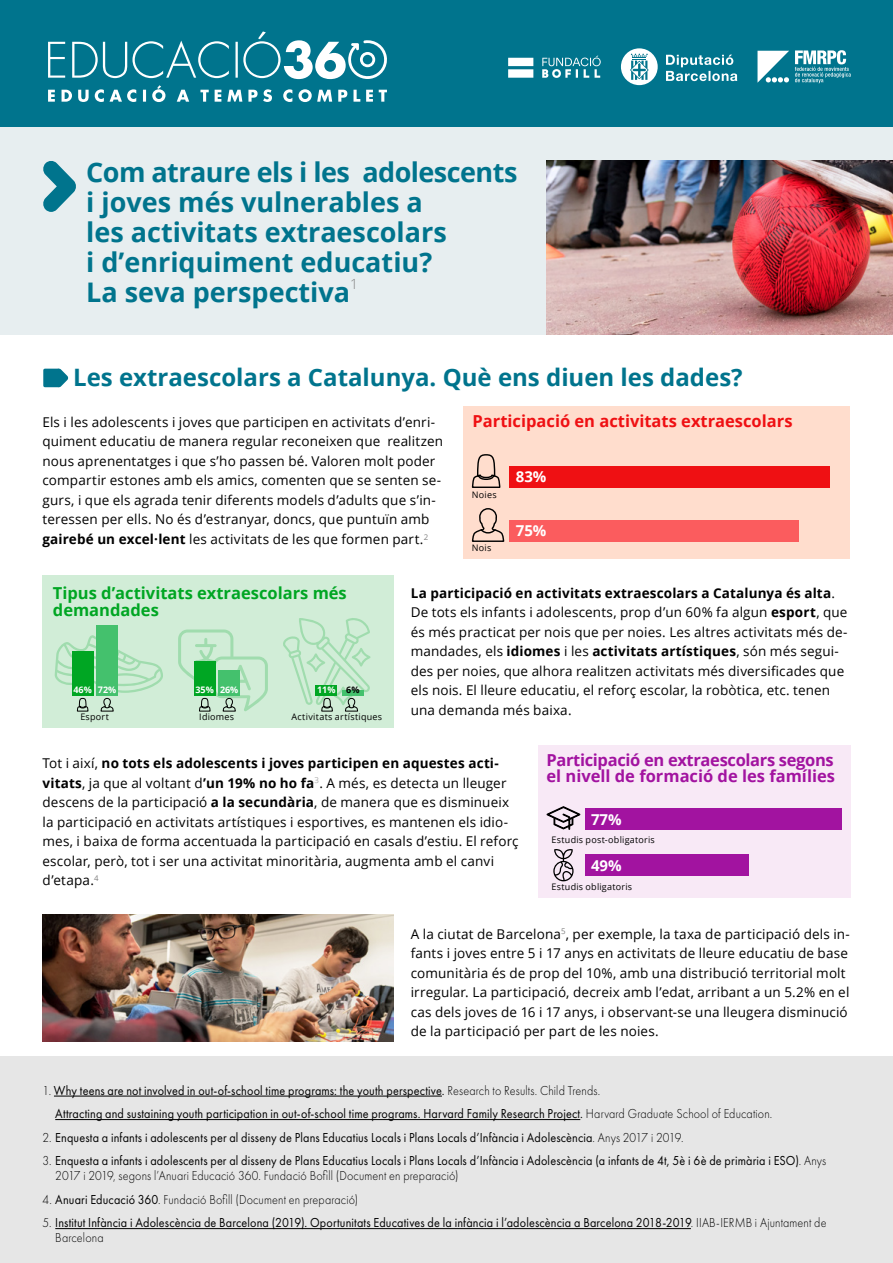
<style>
.page{position:relative;width:893px;height:1263px;background:#fff}
.page>*{position:absolute;margin:0;border:0;box-sizing:border-box;transform-origin:0 0}
.t1{font:700 27px/30px "Open Sans";color:#00748d}
.t2{font:700 24px "Open Sans";color:#00748d}
.t3{font:700 16.5px/16.5px "Open Sans";letter-spacing:-.02em;color:#a213a0}
.t4{font:700 16.5px/16.5px "Open Sans";color:#00a623}
.t5{font:700 16.5px "Open Sans";color:#ef1013}
.t6{font:700 15px "Open Sans";color:#fff}
.t7{font:300 13.95px "Open Sans";color:#818181}
.t8{font:13.5px/19.5px "Open Sans";letter-spacing:.01em;color:#000}
.t9{font:13.5px/15px "Futura PT";letter-spacing:.01em;color:#000;scale:.9 1}
.t10{font:300 13.5px "Futura PT";letter-spacing:.01em;color:#000;scale:.9 1}
.t11{font:9px "Open Sans";letter-spacing:.025em;color:#000}
.t12{font:700 9px "Open Sans";color:#fff}
.s1{font-weight:700}
.s2{color:#000}
.s3{font-weight:300}
.s4{font-weight:400}
</style>
<div class="page">
<div style="left:0;top:0;width:893px;height:128px;background:#00748d"></div>
<svg style="left:48px;top:85px;width:339px;height:17px"></svg>
<svg style="left:48px;top:31px;width:339px;height:48px"></svg>
<svg style="left:508px;top:56px;width:93px;height:22px"></svg>
<svg style="left:666px;top:55px;width:71px;height:26px"></svg>
<div style="left:621px;top:48px;width:37px;height:37px;background:#fff;border-radius:50%"></div>
<svg style="left:630px;top:54px;width:19px;height:26px"></svg>
<svg style="left:757px;top:50px;width:94px;height:33px"></svg>
<div style="left:0;top:128px;width:893px;height:207px;background:#e7eef0"></div>
<div style="left:463px;top:406px;width:387px;height:153px;background:#ffddcd"></div>
<div style="left:538px;top:745px;width:312px;height:152px;background:#f8e9f6"></div>
<div style="left:43px;top:576px;width:351px;height:152px;background:#d1edd7"></div>
<img style="left:43px;top:914px;width:351px;height:128px">
<svg style="left:43px;top:161px;width:33px;height:51px"></svg>
<div style="left:0;top:1056px;width:893px;height:207px;background:#e6e6e6"></div>
<hr style="left:54px;top:1096px;width:388px;height:1px;background:#000">
<hr style="left:55px;top:1119px;width:525px;height:1px;background:#000">
<hr style="left:55px;top:1228px;width:636px;height:1px;background:#000">
<img style="left:547px;top:161px;width:346px;height:174px">
<svg style="left:471px;top:508px;width:34px;height:34px"></svg>
<div style="left:509px;top:520px;width:290px;height:21px;background:#fb5c5e"></div>
<svg style="left:471px;top:454px;width:30px;height:34px"></svg>
<div style="left:509px;top:466px;width:321px;height:21px;background:#ef1013"></div>
<div style="left:585px;top:808px;width:257px;height:22px;background:#a213a0"></div>
<div style="left:585px;top:854px;width:164px;height:22px;background:#a213a0"></div>
<svg style="left:553px;top:849px;width:21px;height:32px"></svg>
<svg style="left:546px;top:806px;width:35px;height:24px"></svg>
<svg style="left:55px;top:635px;width:108px;height:77px"></svg>
<div style="left:96px;top:625px;width:22px;height:71px;background:#44c16d"></div>
<div style="left:72px;top:651px;width:21px;height:45px;background:#00a623"></div>
<svg style="left:178px;top:629px;width:90px;height:83px"></svg>
<div style="left:218px;top:670px;width:22px;height:26px;background:#44c16d"></div>
<div style="left:194px;top:662px;width:21px;height:34px;background:#00a623"></div>
<svg style="left:283px;top:618px;width:87px;height:94px"></svg>
<div style="left:342px;top:690px;width:22px;height:6px;background:#44c16d"></div>
<div style="left:316px;top:685px;width:21px;height:11px;background:#00a623"></div>
<svg style="left:43px;top:368px;width:25px;height:20px"></svg>
<h1 class="t1" style="left:86px;top:156px;width:433px">Com atraure els i les adolescents i joves més vulnerables a<br>les activitats extraescolars<br>i d’enriquiment educatiu?<br>La seva perspectiva</h1>
<p class="t7" style="left:350px;top:274px;width:9px">1</p>
<h2 class="t2" style="left:73px;top:360px;width:671px">Les extraescolars a Catalunya. Què ens diuen les dades?</h2>
<p class="t5" style="left:473px;top:409px;width:321px">Participació en activitats extraescolars</p>
<p class="t8" style="left:43px;top:412px;width:402px">Els i les adolescents i joves que participen en activitats d’enri&shy;quiment educatiu de manera regular reconeixen que realitzen nous aprenentatges i que s’ho passen bé. Valoren molt poder compartir estones amb els amics, comenten que se senten se&shy;gurs, i que els agrada tenir diferents models d’adults que s’in&shy;teressen per ells. No és d’estranyar, doncs, que puntuïn amb <span class="s1">gairebé un excel·lent</span> les activitats de les que formen part.<sup>2</sup></p>
<p class="t8" style="left:411px;top:582px;width:438px"><span class="s1">La participació en activitats extraescolars a Catalunya és alta</span>.<br>De tots els infants i adolescents, prop d’un 60% fa algun <span class="s1">esport</span>, que és més practicat per nois que per noies. Les altres activitats més de&shy;mandades, els <span class="s1">idiomes</span> i les <span class="s1">activitats artístiques</span>, són més segui&shy;des per noies, que alhora realitzen activitats més diversificades que els nois. El lleure educatiu, el reforç escolar, la robòtica, etc. tenen una demanda més baixa.</p>
<p class="t6" style="left:516px;top:466px;width:32px">83%</p>
<p class="t11" style="left:472px;top:488px;width:26px">Noies</p>
<p class="t6" style="left:516px;top:520px;width:32px">75%</p>
<p class="t11" style="left:472px;top:542px;width:21px">Nois</p>
<p class="t4" style="left:53px;top:584px;width:295px">Tipus d’activitats extraescolars més demandades</p>
<p class="t12" style="left:73px;top:684px;width:44px">46% 72%</p>
<p class="t11" style="left:80px;top:711px;width:30px">Esport</p>
<p class="t12" style="left:195px;top:684px;width:44px">35% 26%</p>
<p class="t11" style="left:199px;top:711px;width:36px">Idiomes</p>
<p class="t12" style="left:317px;top:684px;width:44px">11% <span class="s2">6%</span></p>
<p class="t11" style="left:291px;top:711px;width:92px">Activitats artístiques</p>
<p class="t3" style="left:546px;top:751px;width:290px">Participació en extraescolars segons el nivell de formació de les famílies</p>
<p class="t8" style="left:43px;top:753px;width:478px">Tot i així, <span class="s1">no tots els adolescents i joves participen en aquestes acti&shy;vitats</span>, ja que al voltant d<span class="s1">’un 19% no ho fa</span><sup>3</sup>. A més, es detecta un lleuger descens de la participació <span class="s1">a la secundària</span>, de manera que es disminueix la participació en activitats artístiques i esportives, es mantenen els idio&shy;mes, i baixa de forma accentuada la participació en casals d’estiu. El reforç escolar, però, tot i ser una activitat minoritària, augmenta amb el canvi d’etapa.<sup>4</sup></p>
<p class="t8" style="left:411px;top:923px;width:441px">A la ciutat de Barcelona<sup>5</sup>, per exemple, la taxa de participació dels in&shy;fants i joves entre 5 i 17 anys en activitats de lleure educatiu de base comunitària és de prop del 10%, amb una distribució territorial molt irregular. La participació, decreix amb l’edat, arribant a un 5.2% en el cas dels joves de 16 i 17 anys, i observant-se una lleugera disminució de la participació per part de les noies.</p>
<p class="t6" style="left:591px;top:809px;width:32px">77%</p>
<p class="t6" style="left:591px;top:855px;width:32px">49%</p>
<p class="t11" style="left:551px;top:880px;width:82px">Estudis obligatoris</p>
<p class="t11" style="left:551px;top:833px;width:105px">Estudis post-obligatoris</p>
<p class="t9" style="left:55px;top:1078px;width:798px;line-height:23.5px;text-indent:-13px"><span class="s3">1.</span> Why teens are not involved in out-of-school time programs: the youth perspective. <span class="s3">Research to Results. Child Trends.<br></span>Attracting and sustaining youth participation in out-of-school time programs. Harvard Family Research Project. <span class="s3">Harvard Graduate School of Education.</span></p>
<p class="t9" style="left:43px;top:1130px;width:714px"><span class="s3">2.</span> Enquesta a infants i adolescents per al disseny de Plans Educatius Locals i Plans Locals d’Infància i Adolescència<span class="s3">. Anys 2017 i 2019.</span></p>
<p class="t9" style="left:55px;top:1153px;width:858px;text-indent:-13px"><span class="s3">3.</span> Enquesta a infants i adolescents per al disseny de Plans Educatius Locals i Plans Locals d’Infància i Adolescència (a infants de 4t, 5è i 6è de primària i ESO)<span class="s3">. Anys<br>2017 i 2019, segons l’Anuari Educació 360. Fundació Bofill (Document en preparació)</span></p>
<p class="t10" style="left:43px;top:1191px;width:352px">4. <span class="s4">Anuari Educació 360</span>. Fundació Bofill (Document en preparació)</p>
<p class="t9" style="left:55px;top:1215px;width:858px;text-indent:-13px"><span class="s3">5.</span> Institut Infància i Adolescència de Barcelona (2019). Oportunitats Educatives de la infància i l’adolescència a Barcelona 2018-2019<span class="s3">. IIAB-IERMB i Ajuntament de<br>Barcelona</span></p>
</div>
